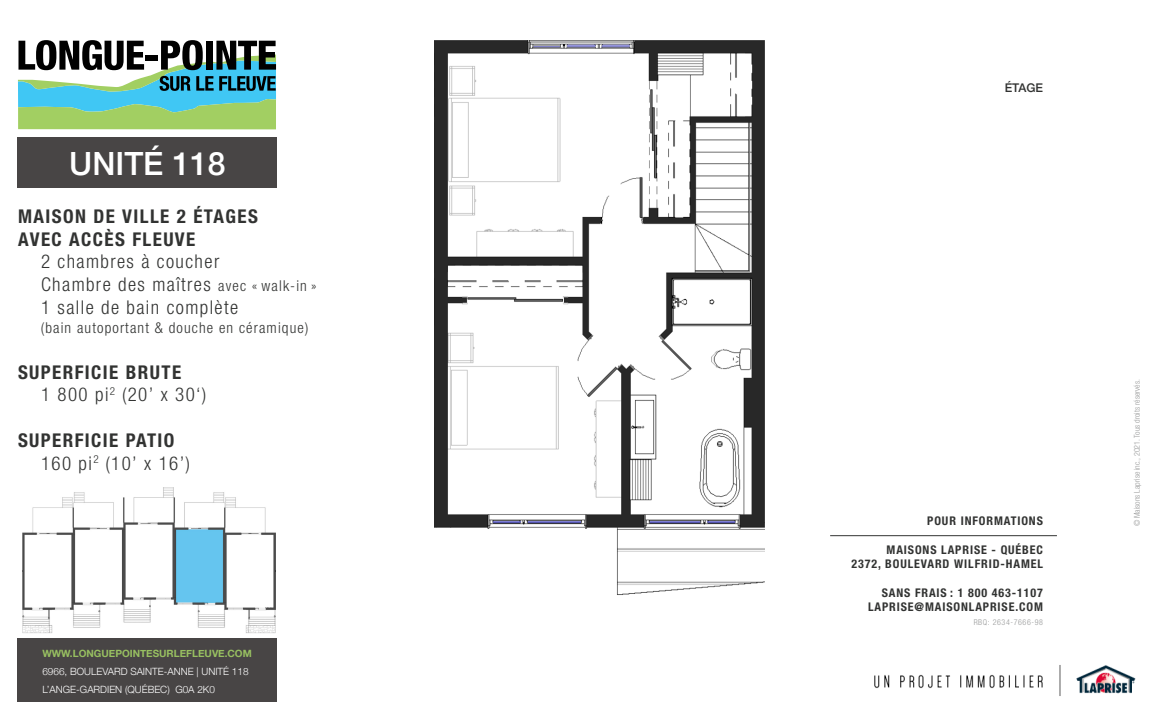
<style>
.page{position:relative;width:1152px;height:720px;background:#fff}
.page>*{position:absolute;margin:0;border:0;box-sizing:border-box;transform-origin:0 0}
.t1{font:500 32px "Helvetica Neue";color:#fff}
.t2{font:300 condensed 19px "Helvetica Neue LT Std";letter-spacing:.075em;color:#323332}
.t3{font:700 condensed 19px "Helvetica Neue LT Std";letter-spacing:.075em;color:#323332}
.t4{font:300 condensed 15px "Helvetica Neue LT Std";letter-spacing:.075em;color:#323332}
.t5{font:700 condensed 12px/14.4px "Helvetica Neue LT Std";letter-spacing:.075em;color:#323332;text-align:right}
.t6{font:500 12px "Helvetica Neue";color:#323332}
.t7{font:300 10px "Helvetica Neue";color:#fff}
.t8{font:700 10px "Helvetica Neue";color:#98c061}
.t9{font:300 condensed 8px "Helvetica Neue LT Std";color:#989999}
.t10{font:300 condensed 8px "Helvetica Neue LT Std";letter-spacing:.075em;color:#989999}
.s1{font-size:15px}
</style>
<div class="page">
<div style="left:18px;top:638px;width:259px;height:64px;background:#484545"></div>
<div style="left:18px;top:137px;width:259px;height:50px;background:#484545"></div>
<img style="left:874px;top:665px;width:262px;height:31px">
<img style="left:22px;top:487px;width:254px;height:146px">
<svg style="left:18px;top:40px;width:258px;height:89px"></svg>
<hr style="left:830px;top:535px;width:227px;height:1px;background:#323332">
<img style="left:435px;top:40px;width:330px;height:555px">
<p class="t1" style="left:69px;top:138px;width:158px">UNITÉ 118</p>
<p class="t3" style="left:18px;top:204px;width:241px">MAISON DE VILLE 2 ÉTAGES</p>
<p class="t3" style="left:18px;top:227px;width:179px">AVEC ACCÈS FLEUVE</p>
<p class="t2" style="left:41px;top:251px;width:180px">2 chambres à coucher</p>
<p class="t2" style="left:41px;top:274px;width:277px">Chambre des maîtres <span class="s1">avec « walk-in »</span></p>
<p class="t2" style="left:41px;top:296px;width:199px">1 salle de bain complète</p>
<p class="t4" style="left:41px;top:319px;width:269px">(bain autoportant &amp; douche en céramique)</p>
<p class="t3" style="left:18px;top:360px;width:165px">SUPERFICIE BRUTE</p>
<p class="t2" style="left:41px;top:384px;width:167px">1 800 pi<sup>2</sup> (20’ x 30‘)</p>
<p class="t3" style="left:18px;top:429px;width:158px">SUPERFICIE PATIO</p>
<p class="t2" style="left:41px;top:452px;width:150px">160 pi<sup>2</sup> (10’ x 16’)</p>
<p class="t8" style="left:42px;top:646px;width:211px">WWW.LONGUEPOINTESURLEFLEUVE.COM</p>
<p class="t7" style="left:42px;top:664px;width:208px">6966, BOULEVARD SAINTE-ANNE | UNITÉ 118</p>
<p class="t7" style="left:42px;top:682px;width:174px">L’ANGE-GARDIEN (QUÉBEC) G0A 2K0</p>
<p class="t6" style="left:1005px;top:78px;width:40px">ÉTAGE</p>
<p class="t5" style="left:927px;top:513px;width:117px">POUR INFORMATIONS</p>
<p class="t5" style="left:851px;top:542px;width:193px">MAISONS LAPRISE - QUÉBEC<br>2372, BOULEVARD WILFRID-HAMEL</p>
<p class="t5" style="left:882px;top:585px;width:163px">SANS FRAIS : 1 800 463-1107</p>
<p class="t5" style="left:868px;top:600px;width:176px">LAPRISE@MAISONLAPRISE.COM</p>
<p class="t10" style="left:974px;top:618px;width:71px">RBQ: 2634-7666-98</p>
<p class="t9" style="left:1132px;top:526px;width:149px;rotate:-90deg">© Maisons Laprise inc., 2021. Tous droits réservés.</p>
</div>
